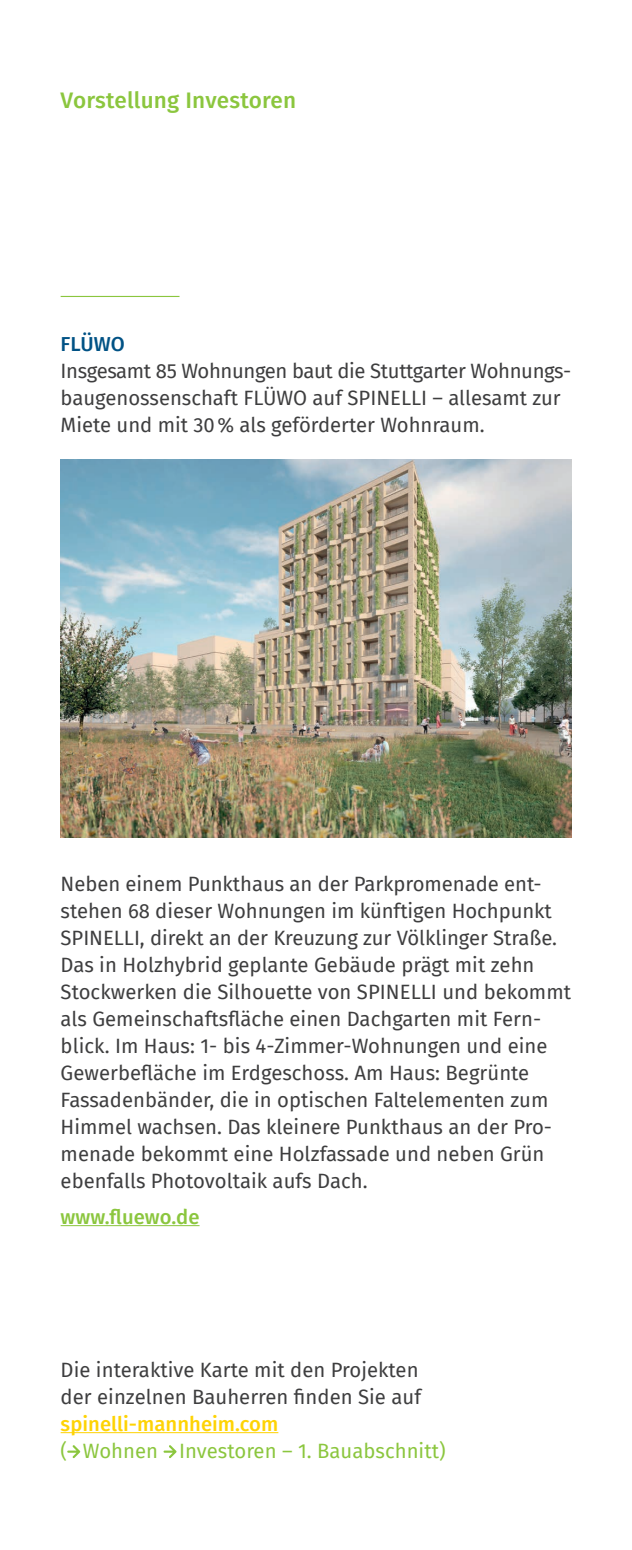
<style>
.page{position:relative;width:632px;height:1550px;background:#fff}
.page>*{position:absolute;margin:0;border:0;box-sizing:border-box;transform-origin:0 0}
.t1{font:500 22.5px "Fira Sans";letter-spacing:.01em;color:#8bc63e}
.t2{font:20.25px/27px "Fira Sans";color:#3e3e3f}
.t3{font:20.25px "Fira Sans";color:#8bc63e}
.t4{font:500 20.25px "Fira Sans";color:#fed304}
.t5{font:500 20.25px "Fira Sans";color:#8bc63e}
.t6{font:500 20.25px "Fira Sans";color:#005285}
</style>
<div class="page">
<hr style="left:61px;top:1225px;width:138px;height:1px;background:#8bc63e">
<hr style="left:61px;top:1432px;width:217px;height:1px;background:#fed304">
<hr style="left:61px;top:296px;width:118px;height:1px;background:#8bc63e">
<svg style="left:67px;top:1445px;width:13px;height:13px"></svg>
<svg style="left:163px;top:1445px;width:13px;height:13px"></svg>
<img style="left:61px;top:459px;width:510px;height:378px">
<p class="t1" style="left:61px;top:82px;width:237px">Vorstellung Investoren</p>
<p class="t6" style="left:61px;top:328px;width:66px">FLÜWO</p>
<p class="t2" style="left:61px;top:357px;width:509px">Insgesamt 85 Wohnungen baut die Stuttgarter Wohnungs&shy;baugenossenschaft FLÜWO auf SPINELLI – allesamt zur<br>Miete und mit 30% als geförderter Wohnraum.</p>
<p class="t2" style="left:61px;top:870px;width:512px">Neben einem Punkthaus an der Parkpromenade ent&shy;stehen 68 dieser Wohnungen im künftigen Hochpunkt SPINELLI, direkt an der Kreuzung zur Völklinger Straße.<br>Das in Holzhybrid geplante Gebäude prägt mit zehn Stockwerken die Silhouette von SPINELLI und bekommt als Gemeinschaftsfläche einen Dachgarten mit Fern&shy;blick. Im Haus: 1- bis 4-Zimmer-Wohnungen und eine Gewerbefläche im Erdgeschoss. Am Haus: Begrünte Fassadenbänder, die in optischen Faltelementen zum Himmel wachsen. Das kleinere Punkthaus an der Pro&shy;menade bekommt eine Holzfassade und neben Grün ebenfalls Photovoltaik aufs Dach.</p>
<p class="t5" style="left:61px;top:1201px;width:140px">www.fluewo.de</p>
<p class="t2" style="left:61px;top:1356px;width:362px">Die interaktive Karte mit den Projekten der einzelnen Bauherren finden Sie auf</p>
<p class="t4" style="left:61px;top:1408px;width:219px">spinelli-mannheim.com</p>
<p class="t3" style="left:61px;top:1436px;width:386px">( Wohnen Investoren – 1. Bauabschnitt)</p>
</div>
